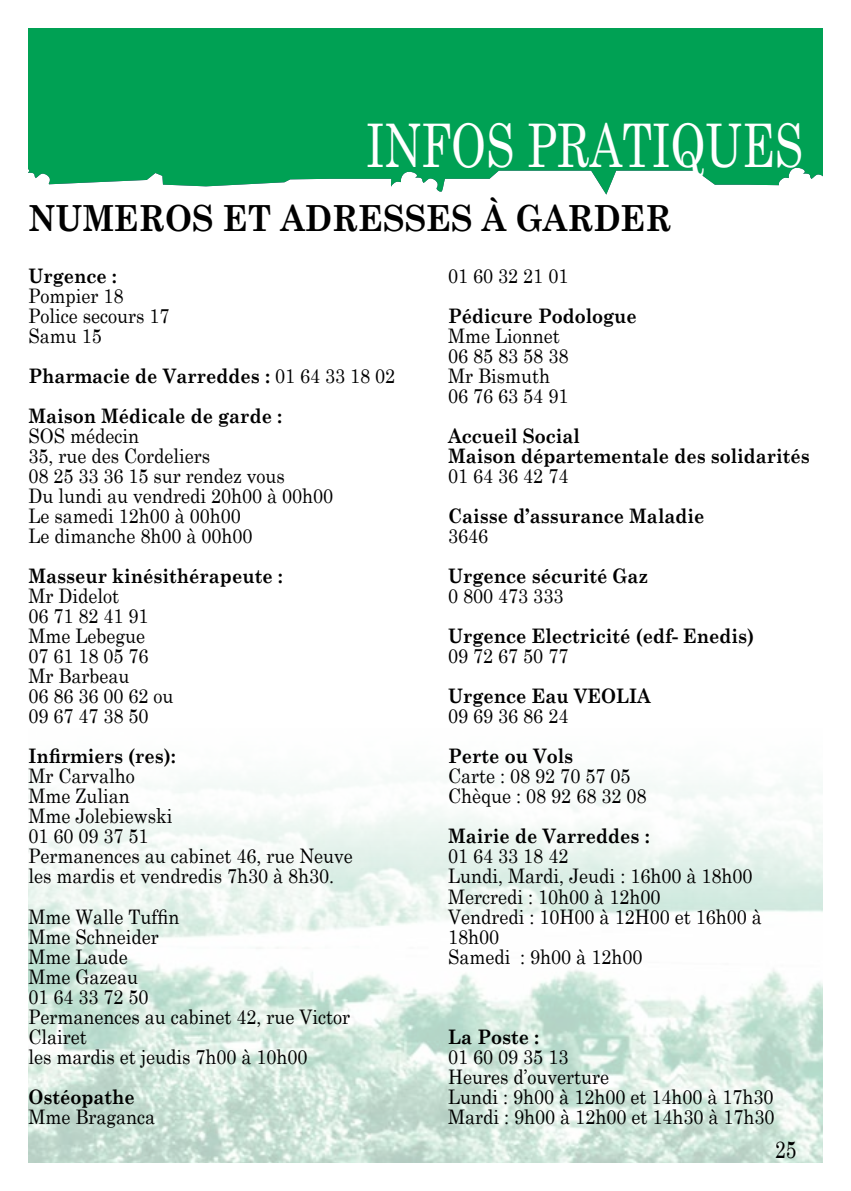
<style>
.page{position:relative;width:851px;height:1191px;background:#fff}
.page>*{position:absolute;margin:0;border:0;box-sizing:border-box;transform-origin:0 0}
.t1{font:60px "Century Schoolbook";color:#fff;scale:.75 1}
.t2{font:700 36px "Century Schoolbook";color:#000;scale:.9 1}
.t3{font:24px "Century Schoolbook";color:#000;scale:.8 1}
.t4{font:20px/20px "Century Schoolbook";color:#000;scale:.9 1}
.t5{font:700 20px/40px "Century Schoolbook";color:#000;scale:.9 1}
.s1{font-weight:400}
</style>
<div class="page">
<img style="left:28px;top:780px;width:794px;height:382px">
<svg style="left:28px;top:28px;width:794px;height:167px;fill:#00a154"></svg>
<h1 class="t1" style="left:366px;top:95px;width:584px">INFOS PRATIQUES</h1>
<h2 class="t2" style="left:28px;top:190px;width:716px">NUMEROS ET ADRESSES À GARDER</h2>
<p class="t5" style="left:28px;top:255px;width:100px">Urgence :</p>
<p class="t4" style="left:28px;top:284px;width:158px">Pompier 18<br>Police secours 17<br>Samu 15</p>
<p class="t5" style="left:28px;top:355px;width:409px">Pharmacie de Varreddes : <span class="s1">01 64 33 18 02<br></span>Maison Médicale de garde :</p>
<p class="t4" style="left:28px;top:424px;width:340px">SOS médecin<br>35, rue des Cordeliers<br>08 25 33 36 15 sur rendez vous<br>Du lundi au vendredi 20h00 à 00h00<br>Le samedi 12h00 à 00h00<br>Le dimanche 8h00 à 00h00</p>
<p class="t5" style="left:28px;top:555px;width:284px">Masseur kinésithérapeute :</p>
<p class="t4" style="left:28px;top:584px;width:163px">Mr Didelot<br>06 71 82 41 91<br>Mme Lebegue<br>07 61 18 05 76<br>Mr Barbeau<br>06 86 36 00 62 ou<br>09 67 47 38 50</p>
<p class="t5" style="left:28px;top:735px;width:165px">Infirmiers (res):</p>
<p class="t4" style="left:28px;top:764px;width:362px">Mr Carvalho<br>Mme Zulian<br>Mme Jolebiewski<br>01 60 09 37 51<br>Permanences au cabinet 46, rue Neuve les mardis et vendredis 7h30 à 8h30.</p>
<p class="t4" style="left:28px;top:904px;width:359px">Mme Walle Tuffin<br>Mme Schneider<br>Mme Laude<br>Mme Gazeau<br>01 64 33 72 50<br>Permanences au cabinet 42, rue Victor<br>Clairet<br>les mardis et jeudis 7h00 à 10h00</p>
<p class="t5" style="left:28px;top:1075px;width:120px">Ostéopathe</p>
<p class="t4" style="left:28px;top:1104px;width:142px">Mme Braganca</p>
<p class="t4" style="left:448px;top:264px;width:135px">01 60 32 21 01</p>
<p class="t5" style="left:448px;top:295px;width:211px">Pédicure Podologue</p>
<p class="t4" style="left:448px;top:324px;width:135px">Mme Lionnet<br>06 85 83 58 38<br>Mr Bismuth<br>06 76 63 54 91</p>
<p class="t5" style="left:448px;top:425px;width:403px;line-height:20px">Accueil Social<br>Maison départementale des solidarités</p>
<p class="t4" style="left:448px;top:464px;width:135px">01 64 36 42 74</p>
<p class="t5" style="left:448px;top:495px;width:286px">Caisse d’assurance Maladie</p>
<p class="t4" style="left:448px;top:524px;width:46px">3646</p>
<p class="t5" style="left:448px;top:555px;width:224px">Urgence sécurité Gaz</p>
<p class="t4" style="left:448px;top:584px;width:129px">0 800 473 333</p>
<p class="t5" style="left:448px;top:615px;width:341px">Urgence Electricité (edf- Enedis)</p>
<p class="t4" style="left:448px;top:644px;width:135px">09 72 67 50 77</p>
<p class="t5" style="left:448px;top:675px;width:227px">Urgence Eau VEOLIA</p>
<p class="t4" style="left:448px;top:704px;width:135px">09 69 36 86 24</p>
<p class="t5" style="left:448px;top:735px;width:140px">Perte ou Vols</p>
<p class="t4" style="left:448px;top:764px;width:222px">Carte : 08 92 70 57 05<br>Chèque : 08 92 68 32 08</p>
<p class="t5" style="left:448px;top:815px;width:225px">Mairie de Varreddes :</p>
<p class="t4" style="left:448px;top:844px;width:350px">01 64 33 18 42<br>Lundi, Mardi, Jeudi : 16h00 à 18h00<br>Mercredi : 10h00 à 12h00<br>Vendredi : 10H00 à 12H00 et 16h00 à<br>18h00<br>Samedi : 9h00 à 12h00</p>
<p class="t5" style="left:448px;top:1015px;width:103px">La Poste :</p>
<p class="t4" style="left:448px;top:1044px;width:364px">01 60 09 35 13<br>Heures d’ouverture<br>Lundi : 9h00 à 12h00 et 14h00 à 17h30<br>Mardi : 9h00 à 12h00 et 14h30 à 17h30</p>
<p class="t3" style="left:775px;top:1128px;width:28px">25</p>
</div>
